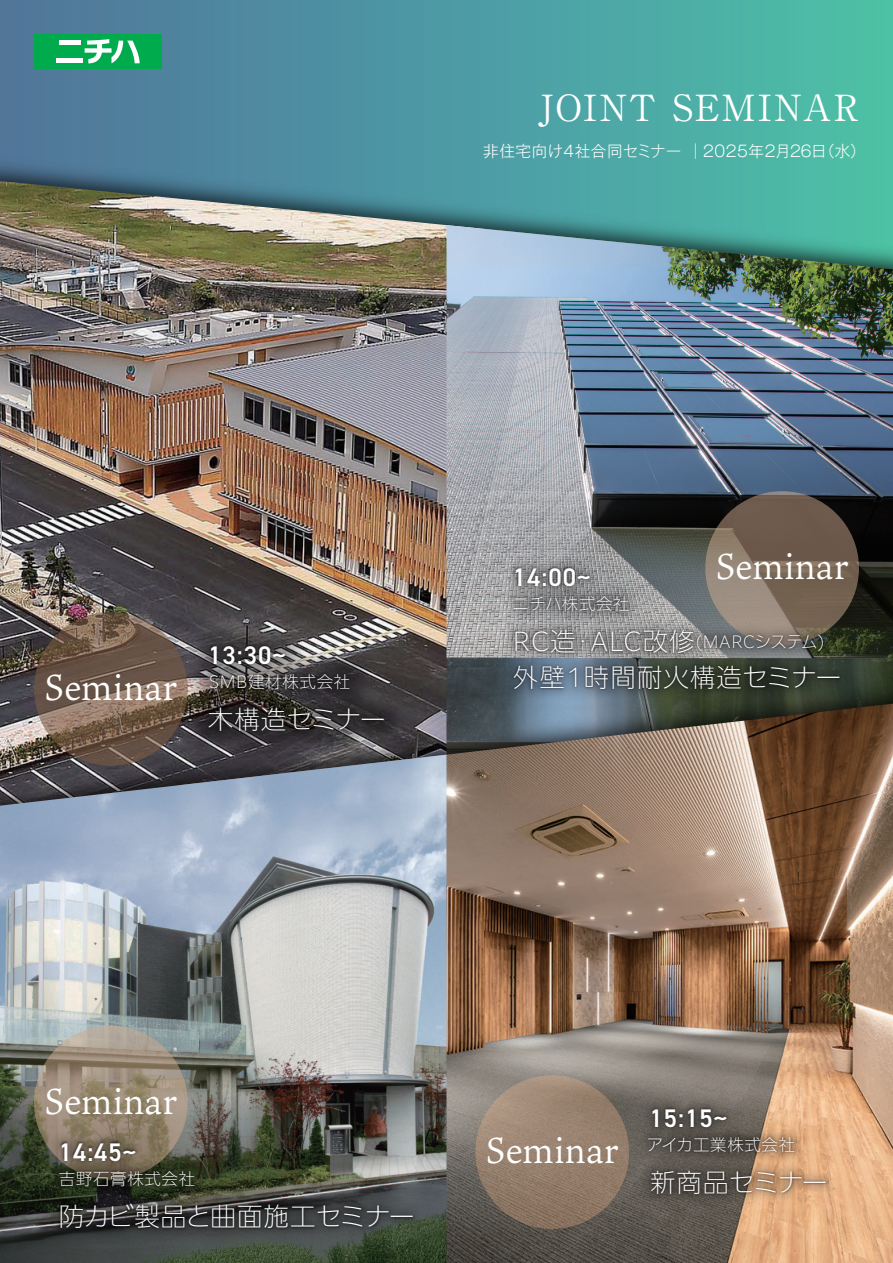
<style>
.page{position:relative;width:893px;height:1263px;background:#fff}
.page>*{position:absolute;margin:0;border:0;box-sizing:border-box;transform-origin:0 0}
.t1{font:36px "Ten Mincho Text";letter-spacing:.01em;color:#fff}
.t2{font:36px "P Ryumin Pr 6 N";letter-spacing:.05em;color:#fff}
.t3{font:300 expanded 25.5px "PUD Shin Go Pr 6 N";letter-spacing:-.01em;color:#fff}
.t4{font:600 25.5px "DIN2014";letter-spacing:.04em;color:#fff}
.t5{font:300 expanded 25.5px "PUD Shin Go Pr 6 N";letter-spacing:.04em;color:#fff}
.t6{font:300 expanded 16.5px "PUD Shin Go Pr 6 N";letter-spacing:.04em;color:#fff}
.t7{font:300 expanded 16.5px "PUD Shin Go Pr 6 N";color:#fff}
.t8{font:300 15.6px "Gothic MB101 Pr 5";letter-spacing:.04em;color:#fff}
.s1{font-size:25.5px}
</style>
<div class="page">
<div style="left:0;top:0;width:893px;height:270px;background:linear-gradient(to right,#4f749b,#4cc0a9)"></div>
<div style="left:34px;top:34px;width:128px;height:34px;background:#00ab4d"></div>
<div style="left:59px;top:40px;width:21px;height:5px;background:#fff"></div>
<hr style="left:56px;top:58px;width:27px;height:4px;background:#fff">
<svg style="left:85px;top:39px;width:55px;height:24px"></svg>
<img style="left:0;top:150px;width:893px;height:31px">
<img style="left:0;top:181px;width:893px;height:491px">
<img style="left:446px;top:225px;width:447px;height:447px">
<img style="left:180px;top:704px;width:713px;height:559px">
<img style="left:0;top:755px;width:446px;height:508px">
<img style="left:183px;top:619px;width:227px;height:139px">
<img style="left:193px;top:629px;width:207px;height:123px">
<img style="left:204px;top:638px;width:186px;height:106px">
<svg style="left:705px;top:491px;width:154px;height:154px;fill:#6d5a4c"></svg>
<img style="left:498px;top:551px;width:357px;height:159px">
<img style="left:509px;top:560px;width:337px;height:142px">
<svg style="left:34px;top:1026px;width:154px;height:153px"></svg>
<img style="left:44px;top:1126px;width:385px;height:124px">
<img style="left:55px;top:1135px;width:364px;height:106px">
<svg style="left:34px;top:612px;width:154px;height:154px"></svg>
<img style="left:633px;top:1092px;width:209px;height:123px">
<img style="left:643px;top:1101px;width:189px;height:106px">
<svg style="left:475px;top:1075px;width:154px;height:154px;fill:#97816d"></svg>
<h1 class="t2" style="left:539px;top:79px;width:321px">JOINT SEMINAR</h1>
<p class="t8" style="left:483px;top:138px;width:384px">非住宅向け4社合同セミナー ｜2025年2月26日（水）</p>
<h1 class="t1" style="left:44px;top:667px;width:135px">Seminar</h1>
<h2 class="t4" style="left:208px;top:638px;width:79px">13:30~</h2>
<p class="t6" style="left:209px;top:669px;width:143px">SMB建材株式会社</p>
<h2 class="t3" style="left:208px;top:700px;width:179px">木構造セミナー</h2>
<h2 class="t4" style="left:513px;top:560px;width:79px">14:00~</h2>
<h1 class="t1" style="left:715px;top:546px;width:135px">Seminar</h1>
<p class="t6" style="left:513px;top:591px;width:119px">ニチハ株式会社</p>
<p class="t7" style="left:513px;top:629px;width:313px"><span class="s1">RC造・ALC改修</span>(MARCシステム)</p>
<h2 class="t5" style="left:513px;top:658px;width:330px">外壁1時間耐火構造セミナー</h2>
<h1 class="t1" style="left:44px;top:1080px;width:135px">Seminar</h1>
<h2 class="t4" style="left:59px;top:1135px;width:79px">14:45~</h2>
<p class="t6" style="left:59px;top:1166px;width:138px">吉野石膏株式会社</p>
<h2 class="t3" style="left:59px;top:1197px;width:358px">防カビ製品と曲面施工セミナー</h2>
<h1 class="t1" style="left:486px;top:1130px;width:135px">Seminar</h1>
<h2 class="t4" style="left:649px;top:1101px;width:79px">15:15~</h2>
<p class="t6" style="left:647px;top:1132px;width:150px">アイカ工業株式会社</p>
<h2 class="t3" style="left:650px;top:1163px;width:179px">新商品セミナー</h2>
</div>
